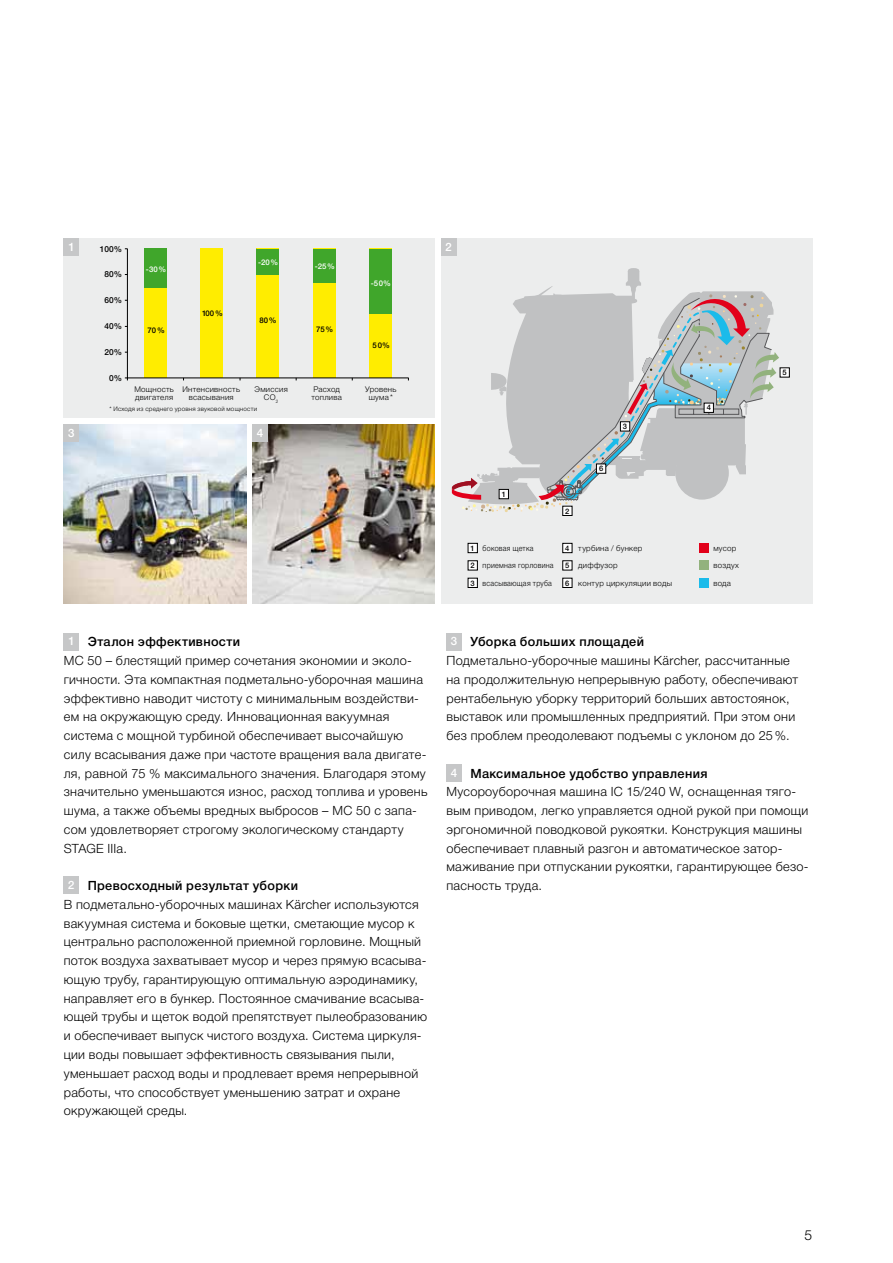
<style>
.page{position:relative;width:893px;height:1263px;background:#fff}
.page>*{position:absolute;margin:0;border:0;box-sizing:border-box;transform-origin:0 0}
.t1{font:300 13.8px "Helvetica Neue Cyr";color:#000}
.t2{font:300 12.75px/18.8px "Helvetica Neue Cyr";letter-spacing:.025em;color:#000}
.t3{font:500 11.7px "Helvetica Neue Cyr";color:#fff}
.t4{font:500 8.25px/10.4px "Helvetica Neue LT Pro";color:#000}
.t5{font:300 7.95px "Helvetica Neue Cyr";letter-spacing:.035em;color:#000}
.t6{font:300 7.95px "Helvetica Neue Cyr";letter-spacing:.035em;color:#000;scale:.9 1}
.t7{font:500 7.8px "Helvetica Neue LT Pro";color:#fff}
.t8{font:500 7.8px "Helvetica Neue LT Pro";color:#000}
.t9{font:300 7.5px "Helvetica Neue LT Pro";letter-spacing:.01em;color:#000}
.t10{font:500 7.5px "Helvetica Neue LT Pro";color:#000}
.t11{font:300 6.3px "Helvetica Neue Cyr";letter-spacing:.035em;color:#000}
.t12{font:500 6.15px "Helvetica Neue LT Pro";color:#000}
.s1{font-weight:500;font-size:11.7px;color:#fff}
.s2{font-weight:500}
.s3{font-family:"Helvetica Neue LT Pro"}
</style>
<div class="page">
<img style="left:252px;top:424px;width:183px;height:180px">
<img style="left:64px;top:424px;width:182px;height:180px">
<div style="left:441px;top:238px;width:371px;height:366px;background:#eceded"></div>
<svg style="left:451px;top:268px;width:328px;height:244px"></svg>
<div style="left:499px;top:489px;width:9px;height:10px;background:#fff"></div>
<div style="left:499px;top:489px;width:10px;height:10px;border:1px solid #000"></div>
<div style="left:468px;top:543px;width:9px;height:10px;background:#fff"></div>
<div style="left:468px;top:543px;width:10px;height:10px;border:1px solid #000"></div>
<div style="left:468px;top:561px;width:9px;height:9px;background:#fff"></div>
<div style="left:468px;top:560px;width:10px;height:10px;border:1px solid #000"></div>
<div style="left:468px;top:578px;width:9px;height:9px;background:#fff"></div>
<div style="left:468px;top:578px;width:10px;height:10px;border:1px solid #000"></div>
<div style="left:563px;top:543px;width:9px;height:10px;background:#fff"></div>
<div style="left:562px;top:543px;width:10px;height:10px;border:1px solid #000"></div>
<div style="left:563px;top:561px;width:9px;height:9px;background:#fff"></div>
<div style="left:563px;top:578px;width:9px;height:9px;background:#fff"></div>
<div style="left:562px;top:578px;width:10px;height:10px;border:1px solid #000"></div>
<div style="left:563px;top:506px;width:9px;height:9px;background:#fff"></div>
<div style="left:562px;top:506px;width:10px;height:10px;border:1px solid #000"></div>
<div style="left:620px;top:422px;width:10px;height:9px;background:#fff"></div>
<div style="left:620px;top:421px;width:10px;height:10px;border:1px solid #000"></div>
<div style="left:704px;top:403px;width:9px;height:9px;background:#fff"></div>
<div style="left:704px;top:403px;width:10px;height:10px;border:1px solid #000"></div>
<div style="left:780px;top:368px;width:9px;height:9px;background:#fff"></div>
<div style="left:780px;top:367px;width:10px;height:10px;border:1px solid #000"></div>
<div style="left:596px;top:464px;width:10px;height:9px;background:#fff"></div>
<div style="left:596px;top:464px;width:10px;height:10px;border:1px solid #000"></div>
<div style="left:699px;top:543px;width:9px;height:10px;background:#e2001a"></div>
<div style="left:699px;top:561px;width:9px;height:9px;background:#92b27d"></div>
<div style="left:699px;top:578px;width:9px;height:9px;background:#1bbbea"></div>
<div style="left:64px;top:238px;width:371px;height:180px;background:#eceded"></div>
<div style="left:200px;top:249px;width:23px;height:129px;background:#ffed00"></div>
<div style="left:256px;top:249px;width:23px;height:129px;background:#ffed00"></div>
<div style="left:313px;top:249px;width:22px;height:129px;background:#ffed00"></div>
<div style="left:369px;top:249px;width:22px;height:129px;background:#ffed00"></div>
<div style="left:256px;top:249px;width:23px;height:25px;background:#40a62b"></div>
<div style="left:313px;top:249px;width:22px;height:34px;background:#40a62b"></div>
<div style="left:369px;top:249px;width:22px;height:64px;background:#40a62b"></div>
<div style="left:144px;top:249px;width:23px;height:129px;background:#ffed00"></div>
<div style="left:144px;top:249px;width:23px;height:39px;background:#40a62b"></div>
<hr style="left:127px;top:249px;width:1px;height:129px;background:#000">
<hr style="left:127px;top:378px;width:282px;height:1px;background:#000">
<div style="left:64px;top:238px;width:15px;height:17px;background:#c6c7c8"></div>
<div style="left:441px;top:238px;width:15px;height:17px;background:#c6c7c8"></div>
<div style="left:252px;top:424px;width:16px;height:17px;background:#c6c7c8"></div>
<div style="left:64px;top:424px;width:15px;height:17px;background:#c6c7c8"></div>
<div style="left:446px;top:633px;width:16px;height:17px;background:#c6c7c8"></div>
<div style="left:446px;top:764px;width:16px;height:17px;background:#c6c7c8"></div>
<div style="left:64px;top:633px;width:15px;height:17px;background:#c6c7c8"></div>
<div style="left:64px;top:877px;width:15px;height:17px;background:#c6c7c8"></div>
<p class="t3" style="left:68px;top:240px;width:8px">1</p>
<p class="t3" style="left:446px;top:240px;width:8px">2</p>
<p class="t4" style="left:100px;top:243px;width:24px">100%</p>
<p class="t4" style="left:104px;top:269px;width:19px">80%</p>
<p class="t4" style="left:104px;top:295px;width:19px">60%</p>
<p class="t4" style="left:104px;top:321px;width:19px">40%</p>
<p class="t4" style="left:104px;top:347px;width:19px">20%</p>
<p class="t4" style="left:109px;top:373px;width:14px">0%</p>
<p class="t7" style="left:146px;top:264px;width:22px">-30%</p>
<p class="t8" style="left:148px;top:325px;width:19px">70%</p>
<p class="t8" style="left:202px;top:308px;width:22px">100%</p>
<p class="t7" style="left:258px;top:257px;width:22px">-20%</p>
<p class="t8" style="left:259px;top:315px;width:19px">80%</p>
<p class="t7" style="left:315px;top:261px;width:21px">-25%</p>
<p class="t8" style="left:316px;top:324px;width:19px">75%</p>
<p class="t7" style="left:371px;top:278px;width:21px">-50%</p>
<p class="t8" style="left:373px;top:340px;width:19px">50%</p>
<p class="t5" style="left:134px;top:385px;width:107px">Мощность Интенсивность</p>
<p class="t5" style="left:254px;top:385px;width:35px">Эмиссия</p>
<p class="t5" style="left:313px;top:385px;width:28px">Расход</p>
<p class="t5" style="left:365px;top:385px;width:33px">Уровень</p>
<p class="t5" style="left:135px;top:393px;width:39px">двигателя</p>
<p class="t5" style="left:189px;top:393px;width:46px">всасывания</p>
<p class="t5" style="left:264px;top:393px;width:16px">CO<sub>2</sub></p>
<p class="t5" style="left:311px;top:393px;width:32px">топлива</p>
<p class="t5" style="left:369px;top:393px;width:26px">шума*</p>
<p class="t11" style="left:109px;top:405px;width:149px">* Исходя из среднего уровня звуковой мощности</p>
<p class="t4" style="left:130px;top:384px;width:165px">Motorleistung Saugleistung C0<sub>2</sub>-Emission</p>
<p class="t4" style="left:306px;top:384px;width:42px">Kraftstoff&shy;verbrauch</p>
<p class="t4" style="left:359px;top:384px;width:46px">Lautstärke*</p>
<p class="t12" style="left:108px;top:406px;width:130px">*Basierend auf mittlerem Schallleistungspegel</p>
<p class="t3" style="left:68px;top:426px;width:8px">3</p>
<p class="t3" style="left:257px;top:426px;width:8px">4</p>
<p class="t10" style="left:623px;top:422px;width:6px">3</p>
<p class="t10" style="left:502px;top:490px;width:6px">1</p>
<p class="t10" style="left:565px;top:506px;width:6px">2</p>
<p class="t10" style="left:599px;top:464px;width:6px">6</p>
<p class="t10" style="left:471px;top:543px;width:6px">1</p>
<p class="t10" style="left:471px;top:561px;width:6px">2</p>
<p class="t10" style="left:471px;top:578px;width:6px">3</p>
<p class="t6" style="left:483px;top:544px;width:58px">боковая щетка</p>
<p class="t6" style="left:483px;top:561px;width:80px">приемная горловина</p>
<p class="t6" style="left:483px;top:579px;width:79px">всасывающая труба</p>
<p class="t9" style="left:483px;top:543px;width:42px">Seitenbesen</p>
<p class="t9" style="left:483px;top:561px;width:38px">Saugmund</p>
<p class="t9" style="left:483px;top:579px;width:32px">Saugrohr</p>
<p class="t10" style="left:565px;top:543px;width:6px">4</p>
<p class="t10" style="left:565px;top:561px;width:6px">5</p>
<p class="t10" style="left:565px;top:578px;width:6px">6</p>
<p class="t5" style="left:578px;top:544px;width:65px">турбина / бункер</p>
<p class="t5" style="left:578px;top:561px;width:41px">диффузор</p>
<p class="t5" style="left:578px;top:579px;width:95px">контур циркуляции воды</p>
<p class="t9" style="left:578px;top:543px;width:89px">Gebläse/Schmutzbehälter</p>
<p class="t9" style="left:578px;top:561px;width:50px">Abluft/Diffusor</p>
<p class="t9" style="left:578px;top:579px;width:53px">Wasserkreislauf</p>
<p class="t10" style="left:707px;top:403px;width:6px">4</p>
<p class="t9" style="left:714px;top:543px;width:28px">Kehrgut</p>
<p class="t9" style="left:714px;top:561px;width:14px">Luft</p>
<p class="t9" style="left:714px;top:579px;width:26px">Wasser</p>
<p class="t5" style="left:713px;top:544px;width:24px">мусор</p>
<p class="t5" style="left:713px;top:561px;width:27px">воздух</p>
<p class="t5" style="left:713px;top:579px;width:19px">вода</p>
<p class="t10" style="left:783px;top:368px;width:6px">5</p>
<p class="t2" style="left:64px;top:633px;width:365px;text-indent:4px"><span class="s1">1</span> <span class="s2">Эталон эффективности<br></span>MC 50 – блестящий пример сочетания экономии и эколо&shy;гичности. Эта компактная подметально-уборочная машина эффективно наводит чистоту с минимальным воздействи&shy;ем на окружающую среду. Инновационная вакуумная система с мощной турбиной обеспечивает высочайшую силу всасывания даже при частоте вращения вала двигате&shy;ля, равной 75 % максимального значения. Благодаря этому значительно уменьшаются износ, расход топлива и уровень шума, а также объемы вредных выбросов – MC 50 с запа&shy;сом удовлетворяет строгому экологическому стандарту STAGE IIIa.</p>
<p class="t2" style="left:64px;top:876px;width:365px;text-indent:4px"><span class="s1">2</span> <span class="s2">Превосходный результат уборки<br></span>В подметально-уборочных машинах <span class="s3">Kärcher</span> используются вакуумная система и боковые щетки, сметающие мусор к центрально расположенной приемной горловине. Мощный поток воздуха захватывает мусор и через прямую всасыва&shy;ющую трубу, гарантирующую оптимальную аэродинамику, направляет его в бункер. Постоянное смачивание всасыва&shy;ющей трубы и щеток водой препятствует пылеобразованию и обеспечивает выпуск чистого воздуха. Система циркуля&shy;ции воды повышает эффективность связывания пыли, уменьшает расход воды и продлевает время непрерывной работы, что способствует уменьшению затрат и охране окружающей среды.</p>
<p class="t2" style="left:446px;top:633px;width:353px;text-indent:4px"><span class="s1">3</span> <span class="s2">Уборка больших площадей<br></span>Подметально-уборочные машины <span class="s3">Kärcher</span>, рассчитанные на продолжительную непрерывную работу, обеспечивают рентабельную уборку территорий больших автостоянок, выставок или промышленных предприятий. При этом они без проблем преодолевают подъемы с уклоном до 25%.</p>
<p class="t2" style="left:446px;top:764px;width:364px;text-indent:4px"><span class="s1">4</span> <span class="s2">Максимальное удобство управления </span>Мусороуборочная машина IC 15/240 W, оснащенная тяго&shy;вым приводом, легко управляется одной рукой при помощи эргономичной поводковой рукоятки. Конструкция машины обеспечивает плавный разгон и автоматическое затор&shy;маживание при отпускании рукоятки, гарантирующее безо&shy;пасность труда.</p>
<p class="t1" style="left:804px;top:1227px;width:9px">5</p>
</div>
